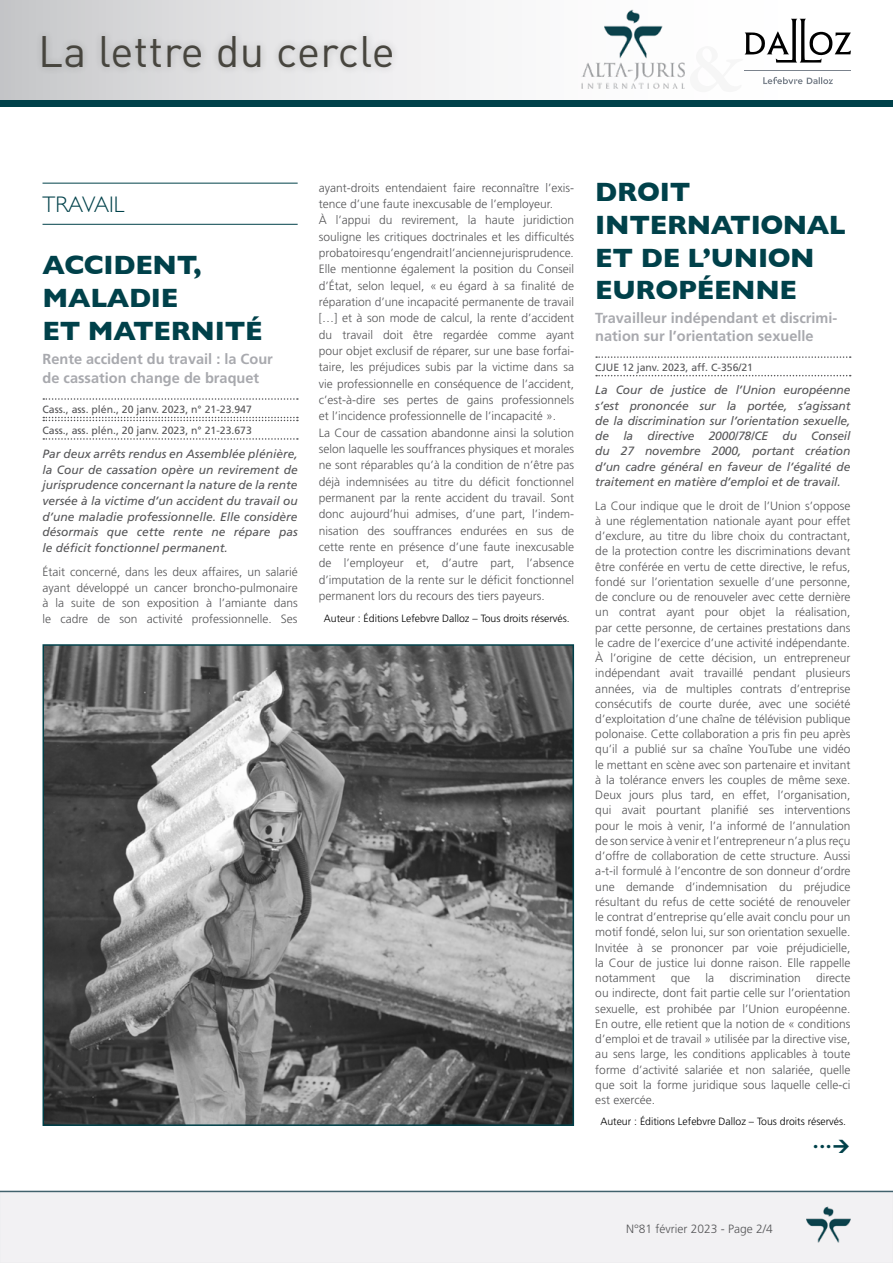
<style>
.page{position:relative;width:893px;height:1263px;background:#fff}
.page>*{position:absolute;margin:0;border:0;box-sizing:border-box;transform-origin:0 0}
.t1{font:43.5px "DIN";letter-spacing:.01em;color:#47453e}
.t2{font:700 27px/32.7px "Gill Sans";letter-spacing:-.01em;color:#00414a}
.t3{font:300 22.5px "Gill Sans";color:#00414a}
.t4{font:700 14.55px/18.1px "Frutiger";color:#a8a9ae}
.t5{font:300 12px/15.3px "Frutiger";color:#565658;text-align:justify}
.t6{font:italic 12px/15.6px "Frutiger";letter-spacing:-.005em;color:#565658;text-align:justify}
.t7{font:10.5px/21.5px "Frutiger";color:#565658}
.t8{font:300 10.5px "Frutiger";color:#000}
</style>
<div class="page">
<div style="left:0;top:1190px;width:893px;height:73px;background:#f2f1f3"></div>
<hr style="left:43px;top:183px;width:255px;height:1px;background:#00414a">
<hr style="left:43px;top:224px;width:255px;height:1px;background:#00414a">
<svg style="left:43px;top:398px;width:255px;height:2px"></svg>
<svg style="left:43px;top:417px;width:255px;height:4px"></svg>
<svg style="left:43px;top:438px;width:255px;height:2px"></svg>
<svg style="left:596px;top:356px;width:255px;height:2px"></svg>
<svg style="left:596px;top:375px;width:255px;height:1px"></svg>
<img style="left:46px;top:647px;width:525px;height:476px">
<div style="left:43px;top:644px;width:531px;height:482px;border:2px solid #00414a"></div>
<div style="left:0;top:0;width:893px;height:100px;background:linear-gradient(to right,#d0d1d3,#fff)"></div>
<div style="left:35px;top:27px;width:365px;height:48px;background:#000;opacity:.2"></div>
<div style="left:0;top:100px;width:893px;height:7px;background:#00414a"></div>
<img style="left:574px;top:7px;width:117px;height:87px">
<img style="left:806px;top:1205px;width:44px;height:38px">
<svg style="left:745px;top:19px;width:106px;height:44px"></svg>
<hr style="left:745px;top:70px;width:106px;height:1px;background:#7b838d">
<svg style="left:763px;top:77px;width:70px;height:7px"></svg>
<h1 class="t1" style="left:38px;top:24px;width:358px">La lettre du cercle</h1>
<h3 class="t3" style="left:43px;top:187px;width:83px">TRAVAIL</h3>
<h2 class="t2" style="left:43px;top:248px;width:222px">ACCIDENT,<br>MALADIE<br>ET MATERNITÉ</h2>
<p class="t4" style="left:43px;top:350px;width:232px">Rente accident du travail : la Cour de cassation change de braquet</p>
<p class="t7" style="left:43px;top:398px;width:211px">Cass., ass. plén., 20 janv. 2023, n° 21-23.947<br>Cass., ass. plén., 20 janv. 2023, n° 21-23.673</p>
<p class="t6" style="left:43px;top:446px;width:257px">Par deux arrêts rendus en Assemblée plénière, la Cour de cassation opère un revirement de jurisprudence concernant la nature de la rente versée à la victime d’un accident du travail ou d’une maladie professionnelle. Elle considère désormais que cette rente ne répare pas le déficit fonctionnel permanent.</p>
<p class="t5" style="left:43px;top:564px;width:257px">Était concerné, dans les deux affaires, un salarié ayant développé un cancer broncho-pulmonaire à la suite de son exposition à l’amiante dans le cadre de son activité professionnelle. Ses</p>
<p class="t5" style="left:319px;top:180px;width:257px;line-height:16.4px;text-align:left">ayant-droits entendaient faire reconnaître l’exis&shy;tence d’une faute inexcusable de l’employeur.<br>À l’appui du revirement, la haute juridiction souligne les critiques doctrinales et les difficultés probatoires qu’engendrait l’ancienne jurisprudence.<br>Elle mentionne également la position du Conseil d’État, selon lequel, « eu égard à sa finalité de réparation d’une incapacité permanente de travail […] et à son mode de calcul, la rente d’accident du travail doit être regardée comme ayant pour objet exclusif de réparer, sur une base forfai&shy;taire, les préjudices subis par la victime dans sa vie professionnelle en conséquence de l’accident, c’est-à-dire ses pertes de gains professionnels et l’incidence professionnelle de l’incapacité ».<br>La Cour de cassation abandonne ainsi la solution selon laquelle les souffrances physiques et morales ne sont réparables qu’à la condition de n’être pas déjà indemnisées au titre du déficit fonctionnel permanent par la rente accident du travail. Sont donc aujourd’hui admises, d’une part, l’indem&shy;nisation des souffrances endurées en sus de cette rente en présence d’une faute inexcusable de l’employeur et, d’autre part, l’absence d’imputation de la rente sur le déficit fonctionnel permanent lors du recours des tiers payeurs.</p>
<p class="t8" style="left:324px;top:613px;width:247px">Auteur : Éditions Lefebvre Dalloz – Tous droits réservés.</p>
<h2 class="t2" style="left:595px;top:175px;width:252px">DROIT<br>INTERNATIONAL<br>ET DE L’UNION<br>EUROPÉENNE</h2>
<p class="t4" style="left:595px;top:310px;width:244px;line-height:17.7px">Travailleur indépendant et discrimi&shy;nation sur l’orientation sexuelle</p>
<p class="t7" style="left:595px;top:356px;width:159px">CJUE 12 janv. 2023, aff. C-356/21</p>
<p class="t6" style="left:595px;top:383px;width:257px">La Cour de justice de l’Union européenne s’est prononcée sur la portée, s’agissant de la discrimination sur l’orientation sexuelle, de la directive 2000/78/CE du Conseil du 27 novembre 2000, portant création d’un cadre général en faveur de l’égalité de traitement en matière d’emploi et de travail.</p>
<p class="t5" style="left:595px;top:498px;width:257px">La Cour indique que le droit de l’Union s’oppose à une réglementation nationale ayant pour effet d’exclure, au titre du libre choix du contractant, de la protection contre les discriminations devant être conférée en vertu de cette directive, le refus, fondé sur l’orientation sexuelle d’une personne, de conclure ou de renouveler avec cette dernière un contrat ayant pour objet la réalisation, par cette personne, de certaines prestations dans le cadre de l’exercice d’une activité indépendante.<br>À l’origine de cette décision, un entrepreneur indépendant avait travaillé pendant plusieurs années, via de multiples contrats d’entreprise consécutifs de courte durée, avec une société d’exploitation d’une chaîne de télévision publique polonaise. Cette collaboration a pris fin peu après qu’il a publié sur sa chaîne YouTube une vidéo le mettant en scène avec son partenaire et invitant à la tolérance envers les couples de même sexe.<br>Deux jours plus tard, en effet, l’organisation, qui avait pourtant planifié ses interventions pour le mois à venir, l’a informé de l’annulation de son service à venir et l’entrepreneur n’a plus reçu d’offre de collaboration de cette structure. Aussi a-t-il formulé à l’encontre de son donneur d’ordre une demande d’indemnisation du préjudice résultant du refus de cette société de renouveler le contrat d’entreprise qu’elle avait conclu pour un motif fondé, selon lui, sur son orientation sexuelle.<br>Invitée à se prononcer par voie préjudicielle, la Cour de justice lui donne raison. Elle rappelle notamment</p>
<p class="t5" style="left:595px;top:970px;width:257px;text-indent:221px">directe ou indirecte, dont fait partie celle sur l’orientation sexuelle, est prohibée par l’Union européenne.<br>En outre, elle retient que la notion de « conditions d’emploi et de travail » utilisée par la directive vise, au sens large, les conditions applicables à toute forme d’activité salariée et non salariée, quelle que soit la forme juridique sous laquelle celle-ci est exercée.</p>
<p class="t8" style="left:600px;top:1116px;width:247px">Auteur : Éditions Lefebvre Dalloz – Tous droits réservés.</p>
<p class="t5" style="left:671px;top:970px;width:21px">que</p>
<p class="t5" style="left:705px;top:970px;width:10px">la</p>
<p class="t5" style="left:729px;top:970px;width:73px">discrimination</p>
<p class="t5" style="left:626px;top:1221px;width:148px">N°81 février 2023 - Page 2/4</p>
</div>
